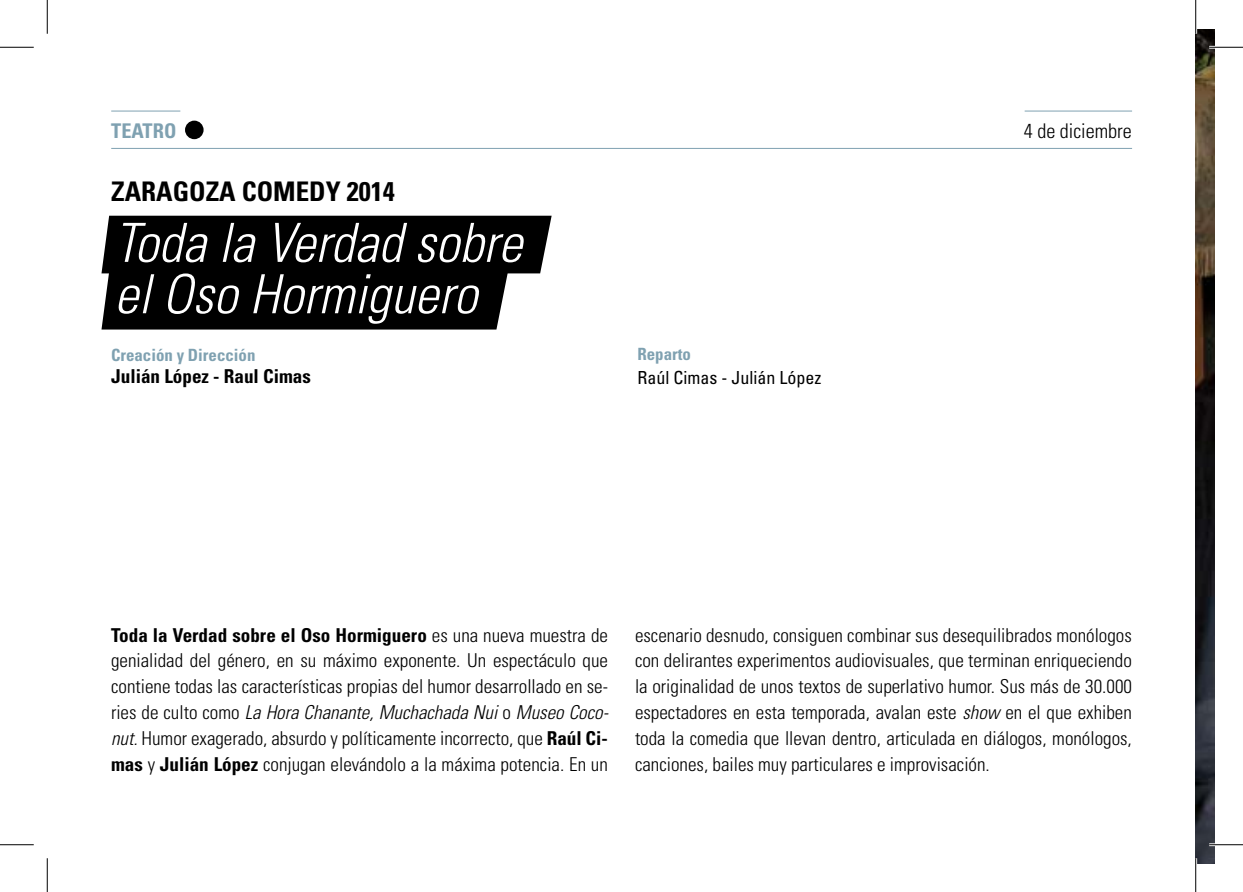
<style>
.page{position:relative;width:1243px;height:892px;background:#fff}
.page>*{position:absolute;margin:0;border:0;box-sizing:border-box;transform-origin:0 0}
.t1{font:italic 300 condensed 54px/51.3px "Univers";color:#fff}
.t2{font:700 condensed 27px "Univers";color:#000}
.t3{font:300 condensed 20.25px "Univers";color:#000}
.t4{font:700 condensed 20.25px "Univers";color:#7fa1b1}
.t5{font:300 condensed 19.12px/25.9px "Univers";color:#000;text-align:justify}
.t6{font:700 condensed 19.12px "Univers";color:#000}
.t7{font:condensed 18px "Univers";color:#000}
.t8{font:700 condensed 16.88px "Univers";color:#7fa1b1}
.s1{font-weight:700}
.s2{font-style:italic}
</style>
<div class="page">
<img style="left:1195px;top:29px;width:19px;height:835px">
<hr style="left:111px;top:148px;width:1021px;height:1px;background:#7fa1b1">
<hr style="left:111px;top:111px;width:69px;height:1px;background:#7fa1b1">
<hr style="left:1024px;top:111px;width:108px;height:1px;background:#7fa1b1">
<svg style="left:101px;top:216px;width:450px;height:113px;background:#111"></svg>
<div style="left:185px;top:121px;width:19px;height:18px;background:#000;border-radius:50%"></div>
<hr style="left:1209px;top:46px;width:34px;height:3px;background:#fff">
<hr style="left:1209px;top:843px;width:34px;height:3px;background:#fff">
<hr style="left:1194px;top:0;width:3px;height:34px;background:#fff">
<hr style="left:1194px;top:858px;width:3px;height:34px;background:#fff">
<hr style="left:0;top:47px;width:34px;height:1px;background:#000">
<hr style="left:1209px;top:47px;width:34px;height:1px;background:#000">
<hr style="left:0;top:844px;width:34px;height:1px;background:#000">
<hr style="left:1209px;top:844px;width:34px;height:1px;background:#000">
<hr style="left:47px;top:0;width:1px;height:34px;background:#000">
<hr style="left:47px;top:858px;width:1px;height:34px;background:#000">
<hr style="left:1195px;top:0;width:1px;height:34px;background:#000">
<hr style="left:1195px;top:858px;width:1px;height:34px;background:#000">
<p class="t4" style="left:111px;top:118px;width:67px">TEATRO</p>
<h2 class="t2" style="left:111px;top:175px;width:285px">ZARAGOZA COMEDY 2014</h2>
<h1 class="t1" style="left:114px;top:216px;width:409px">Toda la Verdad sobre el Oso Hormiguero</h1>
<p class="t8" style="left:111px;top:344px;width:146px">Creación y Dirección</p>
<p class="t6" style="left:111px;top:365px;width:201px">Julián López - Raul Cimas</p>
<p class="t8" style="left:637px;top:344px;width:55px">Reparto</p>
<p class="t7" style="left:637px;top:366px;width:185px">Raúl Cimas - Julián López</p>
<p class="t3" style="left:1024px;top:118px;width:109px">4 de diciembre</p>
<p class="t5" style="left:111px;top:621px;width:499px"><span class="s1">Toda la Verdad sobre el Oso Hormiguero</span> es una nueva muestra de genialidad del género, en su máximo exponente. Un espectáculo que contiene todas las características propias del humor desarrollado en se&shy;ries de culto como <span class="s2">La Hora Chanante, Muchachada Nui</span> o <span class="s2">Museo Coco&shy;nut.</span> Humor exagerado, absurdo y políticamente incorrecto, que <span class="s1">Raúl Ci&shy;mas</span> y <span class="s1">Julián López</span> conjugan elevándolo a la máxima potencia. En un</p>
<p class="t5" style="left:635px;top:621px;width:498px">escenario desnudo, consiguen combinar sus desequilibrados monólogos con delirantes experimentos audiovisuales, que terminan enriqueciendo la originalidad de unos textos de superlativo humor. Sus más de 30.000 espectadores en esta temporada, avalan este <span class="s2">show</span> en el que exhiben toda la comedia que llevan dentro, articulada en diálogos, monólogos, canciones, bailes muy particulares e improvisación.</p>
</div>
